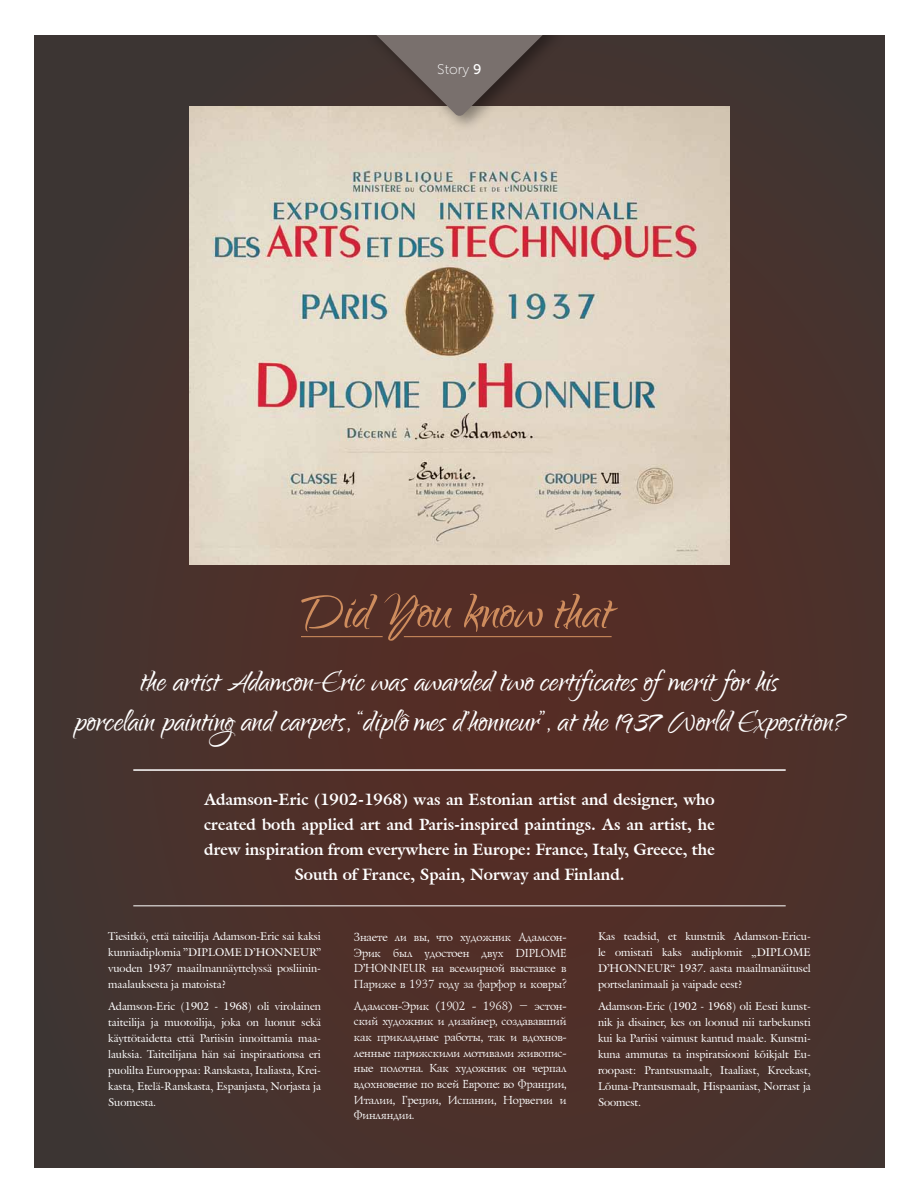
<style>
.page{position:relative;width:919px;height:1202px;background:#fff}
.page>*{position:absolute;margin:0;border:0;box-sizing:border-box;transform-origin:0 0}
.t1{font:40px/40px "Qwigley";color:#fff;text-align:center}
.t2{font:700 16px/25px "Galliard IT Cby BT";color:#fff;text-align:center}
.t3{font:14px "Museo Sans 100";color:#fff}
.t4{font:12px/15.7px "Lazurski Cyrillic";letter-spacing:-.01em;color:#fff;text-align:justify}
.t5{font:11px/16px "Galliard IT Cby BT";color:#fff;text-align:justify}
.s1{font-family:"Museo Sans 500"}
</style>
<div class="page">
<div style="left:34px;top:34px;width:850px;height:1134px;background:linear-gradient(to bottom,#423532,#4f3029)"></div>
<img style="left:189px;top:107px;width:540px;height:457px">
<div style="left:359px;top:18px;width:206px;height:115px;background:#000;opacity:.4"></div>
<svg style="left:367px;top:34px;width:185px;height:82px;background:#6c615c"></svg>
<hr style="left:133px;top:769px;width:652px;height:2px;background:#fff">
<hr style="left:133px;top:905px;width:652px;height:1px;background:#fff">
<div style="left:0;top:0;width:918px;height:34px;background:#fff"></div>
<svg style="left:301px;top:593px;width:317px;height:48px;background:#683d2f"></svg>
<p class="t3" style="left:437px;top:62px;width:46px">Story <span class="s1">9</span></p>
<h1 class="t1" style="left:74px;top:664px;width:772px">the artist Adamson-Eric was awarded two certificates of merit for his<br>porcelain painting and carpets, “diplômes d’honneur”, at the 1937 World Exposition?</h1>
<p class="t2" style="left:204px;top:787px;width:512px">Adamson-Eric (1902-1968) was an Estonian artist and designer, who created both applied art and Paris-inspired paintings. As an artist, he drew inspiration from everywhere in Europe: France, Italy, Greece, the South of France, Spain, Norway and Finland.</p>
<p class="t5" style="left:108px;top:928px;width:214px">Tiesitkö, että taiteilija Adamson-Eric sai kaksi kunniadiplomia ”DIPLOME D’HONNEUR” vuoden 1937 maailmannäyttelyssä posliinin&shy;maalauksesta ja matoista?</p>
<p class="t5" style="left:108px;top:998px;width:214px">Adamson-Eric (1902 - 1968) oli virolainen taiteilija ja muotoilija, joka on luonut sekä käyttötaidetta että Pariisin innoittamia maa&shy;lauksia. Taiteilijana hän sai inspiraationsa eri puolilta Eurooppaa: Ranskasta, Italiasta, Krei&shy;kasta, Etelä-Ranskasta, Espanjasta, Norjasta ja Suomesta.</p>
<p class="t4" style="left:353px;top:930px;width:214px">Знаете ли вы, что художник Адамсон-Эрик был удостоен двух DIPLOME D’HONNEUR на всемирной выставке в Париже в 1937 году за фарфор и ковры?</p>
<p class="t4" style="left:353px;top:998px;width:215px">Адамсон-Эрик (1902 - 1968) – эстон&shy;ский художник и дизайнер, создававший как прикладные работы, так и вдохнов&shy;ленные парижскими мотивами живопис&shy;ные полотна. Как художник он черпал вдохновение по всей Европе: во Франции, Италии, Греции, Испании, Норвегии и Финляндии.</p>
<p class="t5" style="left:598px;top:928px;width:214px">Kas teadsid, et kunstnik Adamson-Ericu&shy;le omistati kaks audiplomit „DIPLOME D’HONNEUR“ 1937. aasta maailmanäitusel portselanimaali ja vaipade eest?</p>
<p class="t5" style="left:598px;top:998px;width:214px">Adamson-Eric (1902 - 1968) oli Eesti kunst&shy;nik ja disainer, kes on loonud nii tarbekunsti kui ka Pariisi vaimust kantud maale. Kunstni&shy;kuna ammutas ta inspiratsiooni kõikjalt Eu&shy;roopast: Prantsusmaalt, Itaaliast, Kreekast, Lõuna-Prantsusmaalt, Hispaaniast, Norrast ja Soomest.</p>
</div>
